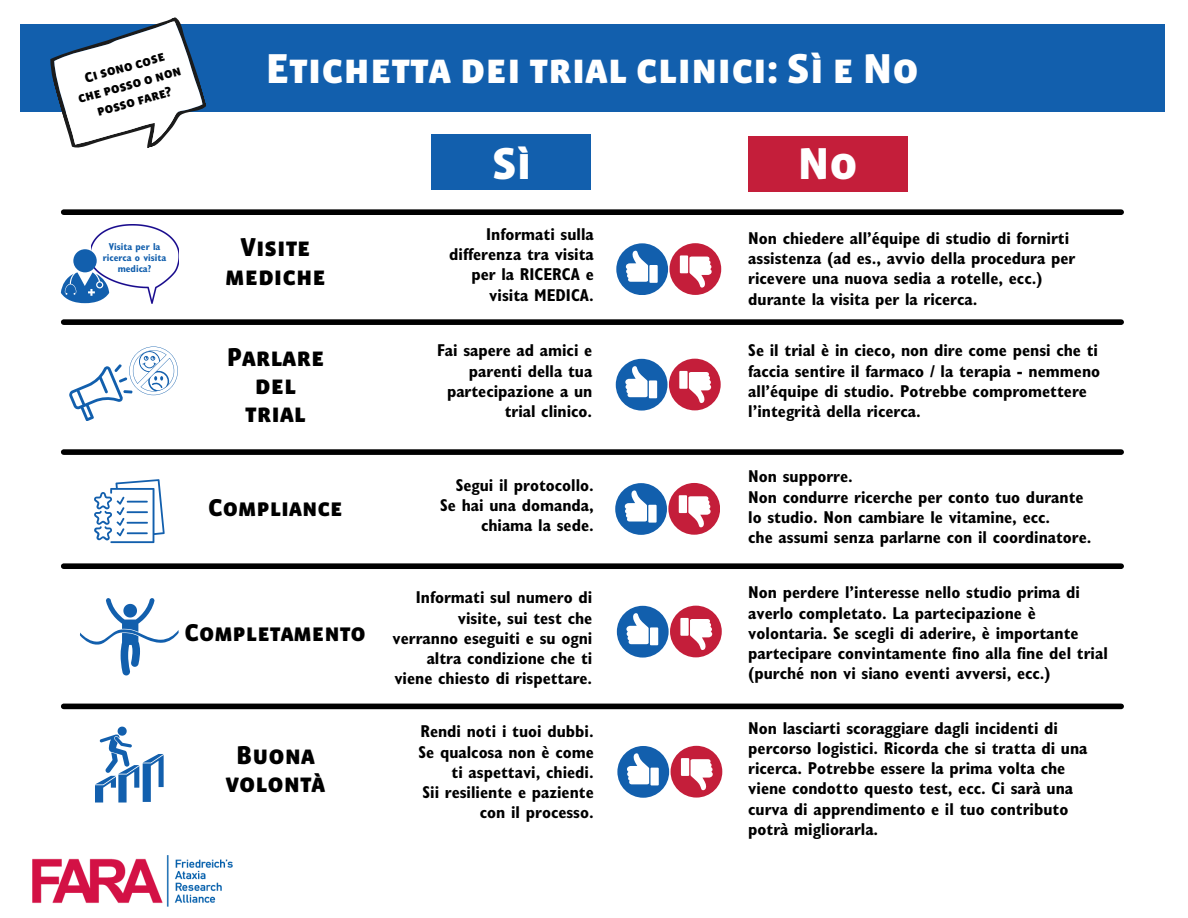
<style>
.page{position:relative;width:1188px;height:918px;background:#fff}
.page>*{position:absolute;margin:0;border:0;box-sizing:border-box;transform-origin:0 0}
.t1{font:45.75px "Vista Sans SC Black";color:#fff}
.t2{font:42.75px "Vista Sans SC Black";color:#fff}
.t3{font:26.4px/28.2px "Vista Sans SC Black";color:#000;text-align:center}
.t4{font:24.9px "Vista Sans SC Black";color:#000}
.t5{font:700 condensed 17.25px/20.2px "Gill Sans";color:#000;text-align:right}
.t6{font:14.4px/18px "Vista Sans SC Black";color:#000;text-align:center}
.t7{font:700 condensed 10.05px/10.9px "Gill Sans";color:#125fad;text-align:center}
</style>
<div class="page">
<div style="left:20px;top:25px;width:1145px;height:86px;background:#125fad"></div>
<img style="left:32px;top:855px;width:201px;height:52px">
<svg style="left:45px;top:17px;width:168px;height:131px"></svg>
<div style="left:64px;top:209px;width:1057px;height:6px;background:#000"></div>
<div style="left:64px;top:319px;width:1057px;height:6px;background:#000"></div>
<div style="left:748px;top:136px;width:159px;height:56px;background:#c41e3a"></div>
<div style="left:432px;top:134px;width:159px;height:56px;background:#125fad"></div>
<img style="left:91px;top:225px;width:88px;height:79px">
<svg style="left:61px;top:249px;width:48px;height:54px"></svg>
<svg style="left:69px;top:347px;width:109px;height:74px"></svg>
<div style="left:64px;top:563px;width:1057px;height:6px;background:#000"></div>
<svg style="left:80px;top:598px;width:99px;height:77px"></svg>
<div style="left:64px;top:449px;width:1057px;height:6px;background:#000"></div>
<svg style="left:94px;top:479px;width:71px;height:64px"></svg>
<div style="left:64px;top:704px;width:1057px;height:5px;background:#000"></div>
<svg style="left:95px;top:726px;width:69px;height:77px"></svg>
<svg style="left:616px;top:243px;width:105px;height:52px"></svg>
<svg style="left:616px;top:359px;width:105px;height:51px"></svg>
<svg style="left:615px;top:483px;width:105px;height:52px"></svg>
<svg style="left:617px;top:606px;width:105px;height:51px"></svg>
<svg style="left:617px;top:746px;width:105px;height:52px"></svg>
<p class="t6" style="left:82px;top:69px;width:84px;rotate:-16deg">Ci sono cose</p>
<h2 class="t2" style="left:266px;top:43px;width:654px">Etichetta dei trial clinici: Sì e No</h2>
<p class="t6" style="left:76px;top:90px;width:108px;rotate:-16deg">che posso o non posso fare?</p>
<h1 class="t1" style="left:492px;top:136px;width:41px">Sì</h1>
<h1 class="t1" style="left:798px;top:136px;width:61px">No</h1>
<p class="t7" style="left:103px;top:243px;width:65px">Visita per la ricerca o visita medica?</p>
<h3 class="t3" style="left:225px;top:233px;width:102px">Visite mediche</h3>
<p class="t5" style="left:449px;top:227px;width:146px">Informati sulla differenza tra visita per la RICERCA e visita MEDICA.</p>
<p class="t5" style="left:748px;top:231px;width:329px;text-align:left">Non chiedere all’équipe di studio di fornirti assistenza (ad es., avvio della procedura per ricevere una nuova sedia a rotelle, ecc.) durante la visita per la ricerca.</p>
<h3 class="t3" style="left:227px;top:343px;width:99px">Parlare del trial</h3>
<p class="t5" style="left:437px;top:343px;width:157px">Fai sapere ad amici e parenti della tua partecipazione a un trial clinico.</p>
<p class="t5" style="left:748px;top:343px;width:353px;text-align:left">Se il trial è in cieco, non dire come pensi che ti faccia sentire il farmaco / la terapia - nemmeno all’équipe di studio. Potrebbe compromettere l’integrità della ricerca.</p>
<h3 class="t4" style="left:208px;top:493px;width:136px">Compliance</h3>
<h3 class="t4" style="left:184px;top:618px;width:183px">Completamento</h3>
<h3 class="t3" style="left:226px;top:741px;width:101px">Buona volontà</h3>
<p class="t5" style="left:440px;top:478px;width:155px">Segui il protocollo.<br>Se hai una domanda, chiama la sede.</p>
<p class="t5" style="left:748px;top:469px;width:345px;text-align:left">Non supporre.<br>Non condurre ricerche per conto tuo durante lo studio. Non cambiare le vitamine, ecc.<br>che assumi senza parlarne con il coordinatore.</p>
<p class="t5" style="left:393px;top:590px;width:201px">Informati sul numero di visite, sui test che verranno eseguiti e su ogni altra condizione che ti viene chiesto di rispettare.</p>
<p class="t5" style="left:748px;top:585px;width:361px;text-align:left">Non perdere l’interesse nello studio prima di averlo completato. La partecipazione è volontaria. Se scegli di aderire, è importante partecipare convintamente fino alla fine del trial (purché non vi siano eventi avversi, ecc.)</p>
<p class="t5" style="left:419px;top:724px;width:177px">Rendi noti i tuoi dubbi.<br>Se qualcosa non è come ti aspettavi, chiedi.<br>Sii resiliente e paziente con il processo.</p>
<p class="t5" style="left:748px;top:720px;width:341px;text-align:left">Non lasciarti scoraggiare dagli incidenti di percorso logistici. Ricorda che si tratta di una ricerca. Potrebbe essere la prima volta che viene condotto questo test, ecc. Ci sarà una curva di apprendimento e il tuo contributo potrà migliorarla.</p>
</div>
